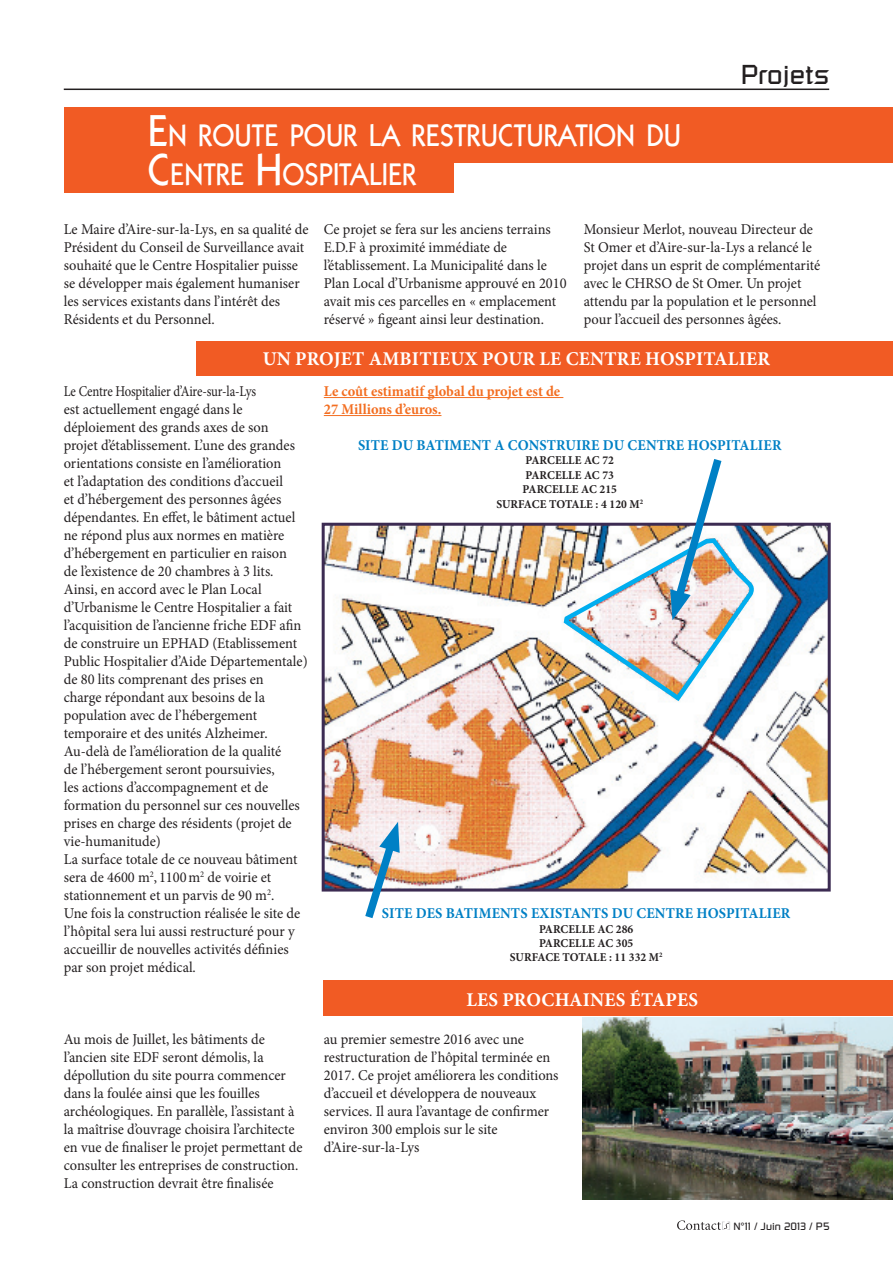
<style>
.page{position:relative;width:893px;height:1263px;background:#fff}
.page>*{position:absolute;margin:0;border:0;box-sizing:border-box;transform-origin:0 0}
.t1{font:500 31.5px/39px "Itc Kabel";color:#fff;scale:.9 1}
.t2{font:27px "Russell Square";color:#231f20}
.t3{font:700 19.5px "Minion Pro";letter-spacing:.01em;color:#fff}
.t4{font:15px/18px "Minion Pro";color:#231f20;scale:.96 1}
.t5{font:15px/18px "Minion Pro";color:#231f20;scale:.85 1}
.t6{font:700 15px "Minion Pro";letter-spacing:.01em;color:#0080c5;scale:.96 1}
.t7{font:700 15px/18px "Minion Pro";color:#f36e21;scale:.96 1}
.t8{font:700 12px/14.4px "Minion Pro";letter-spacing:.01em;color:#231f20;scale:.96 1}
.t9{font:10.5px "Russell Square";color:#231f20}
.s1{font-size:45px}
</style>
<div class="page">
<svg style="left:677px;top:1220px;width:53px;height:10px"></svg>
<hr style="left:64px;top:89px;width:765px;height:1px;background:#231f20">
<div style="left:64px;top:107px;width:829px;height:85px;background:#f15b24"></div>
<div style="left:454px;top:164px;width:439px;height:34px;background:#fff"></div>
<hr style="left:324px;top:397px;width:239px;height:1px;background:#f36e21">
<hr style="left:324px;top:415px;width:117px;height:1px;background:#f36e21">
<img style="left:583px;top:1018px;width:310px;height:181px">
<div style="left:196px;top:341px;width:697px;height:35px;background:#f15b24"></div>
<div style="left:323px;top:980px;width:570px;height:36px;background:#f15b24"></div>
<img style="left:326px;top:527px;width:501px;height:360px">
<div style="left:322px;top:523px;width:509px;height:368px;border:3px solid #3c2b52"></div>
<img style="left:359px;top:822px;width:43px;height:97px">
<img style="left:561px;top:459px;width:193px;height:245px">
<h2 class="t2" style="left:741px;top:58px;width:90px">Projets</h2>
<h1 class="t1" style="left:148px;top:116px;width:594px"><span class="s1">E</span>N ROUTE POUR LA RESTRUCTURATION DU<br><span class="s1">C</span>ENTRE <span class="s1">H</span>OSPITALIER</h1>
<p class="t4" style="left:64px;top:220px;width:257px">Le Maire d’Aire-sur-la-Lys, en sa qualité de Président du Conseil de Surveillance avait souhaité que le Centre Hospitalier puisse se développer mais également humaniser les services existants dans l’intérêt des Résidents et du Personnel.</p>
<p class="t4" style="left:324px;top:220px;width:254px">Ce projet se fera sur les anciens terrains E.D.F à proximité immédiate de l’établissement. La Municipalité dans le Plan Local d’Urbanisme approuvé en 2010 avait mis ces parcelles en « emplacement réservé » figeant ainsi leur destination.</p>
<p class="t4" style="left:584px;top:220px;width:248px">Monsieur Merlot, nouveau Directeur de St Omer et d’Aire-sur-la-Lys a relancé le projet dans un esprit de complémentarité avec le CHRSO de St Omer. Un projet attendu par la population et le personnel pour l’accueil des personnes âgées.</p>
<h3 class="t3" style="left:263px;top:345px;width:45px">UN PROJE</h3>
<h3 class="t3" style="left:352px;top:345px;width:30px">T AMBI</h3>
<h3 class="t3" style="left:419px;top:345px;width:77px">TIEUX POUR</h3>
<h3 class="t3" style="left:540px;top:345px;width:40px">LE CEN</h3>
<h3 class="t3" style="left:604px;top:345px;width:54px">TRE HOSPI</h3>
<h3 class="t3" style="left:703px;top:345px;width:23px">TALIER</h3>
<p class="t5" style="left:64px;top:382px;width:288px">Le Centre Hospitalier d’Aire-sur-la-Lys<br>est actuellement engagé dans le déploiement des grands axes de son<br>projet d’établissement. L’une des grandes orientations consiste en l’amélioration<br>et l’adaptation des conditions d’accueil<br>et d’hébergement des personnes âgées dépendantes. En effet, le bâtiment actuel ne répond plus aux normes en matière d’hébergement en particulier en raison<br>de l’existence de 20 chambres à 3 lits.<br>Ainsi, en accord avec le Plan Local d’Urbanisme le Centre Hospitalier a fait l’acquisition de l’ancienne friche EDF afin de construire un EPHAD (Etablissement Public Hospitalier d’Aide Départementale) de 80 lits comprenant des prises en<br>charge répondant aux besoins de la population avec de l’hébergement temporaire et des unités Alzheimer.<br>Au-delà de l’amélioration de la qualité<br>de l’hébergement seront poursuivies,<br>les actions d’accompagnement et de formation du personnel sur ces nouvelles prises en charge des résidents (projet de vie-humanitude)<br>La surface totale de ce nouveau bâtiment sera de 4600 m<sup>2</sup>, 1100m<sup>2</sup> de voirie et stationnement et un parvis de 90 m<sup>2</sup>.<br>Une fois la construction réalisée le site de l’hôpital sera lui aussi restructuré pour y accueillir de nouvelles activités définies par son projet médical.</p>
<p class="t7" style="left:324px;top:382px;width:248px">LE COÛT ESTIMATIF GLOBAL DU PROJET EST DE<br>27 MILLIONS D’EUROS.</p>
<p class="t6" style="left:358px;top:435px;width:101px">SITE DU BATIMEN</p>
<p class="t6" style="left:482px;top:435px;width:38px">T A CONS</p>
<p class="t6" style="left:547px;top:435px;width:20px">TRUIRE</p>
<p class="t6" style="left:603px;top:435px;width:109px">DU CENTRE HOSPI</p>
<p class="t6" style="left:731px;top:435px;width:19px">TALIER</p>
<p class="t8" style="left:526px;top:453px;width:15px">PARCELLE</p>
<p class="t8" style="left:523px;top:453px;width:100px;text-indent:61px">AC 72<br>PARCELLE AC 73<br>PARCELLE AC 215</p>
<p class="t8" style="left:496px;top:496px;width:9px">SURFACE</p>
<p class="t8" style="left:549px;top:496px;width:32px">TOTALE</p>
<p class="t8" style="left:596px;top:496px;width:51px">: 4 120 M<sup>2</sup></p>
<p class="t6" style="left:382px;top:903px;width:46px">SITE DES</p>
<p class="t6" style="left:446px;top:903px;width:40px">BATIMEN</p>
<p class="t6" style="left:511px;top:903px;width:215px">TS EXISTANTS DU CENTRE HOSPI</p>
<p class="t6" style="left:740px;top:903px;width:19px">TALIER</p>
<p class="t8" style="left:539px;top:921px;width:15px">PARCELLE</p>
<p class="t8" style="left:539px;top:921px;width:100px;text-align:right">AC 286<br>PARCELLE AC 305</p>
<p class="t8" style="left:510px;top:950px;width:9px">SURFACE</p>
<p class="t8" style="left:563px;top:950px;width:32px">TOTALE</p>
<p class="t8" style="left:609px;top:950px;width:57px">: 11 332 M<sup>2</sup></p>
<h3 class="t3" style="left:466px;top:986px;width:50px">LES PROCHAINES</h3>
<h3 class="t3" style="left:630px;top:986px;width:35px">ÉTAPES</h3>
<p class="t4" style="left:64px;top:1030px;width:250px">Au mois de Juillet, les bâtiments de l’ancien site EDF seront démolis, la dépollution du site pourra commencer dans la foulée ainsi que les fouilles archéologiques. En parallèle, l’assistant à la maîtrise d’ouvrage choisira l’architecte en vue de finaliser le projet permettant de consulter les entreprises de construction.<br>La construction devrait être finalisée</p>
<p class="t4" style="left:324px;top:1030px;width:246px">au premier semestre 2016 avec une restructuration de l’hôpital terminée en 2017. Ce projet améliorera les conditions d’accueil et développera de nouveaux services. Il aura l’avantage de confirmer environ 300 emplois sur le site d’Aire-sur-la-Lys</p>
<p class="t9" style="left:733px;top:1220px;width:98px">N°11 / Juin 2013 / P5</p>
</div>
